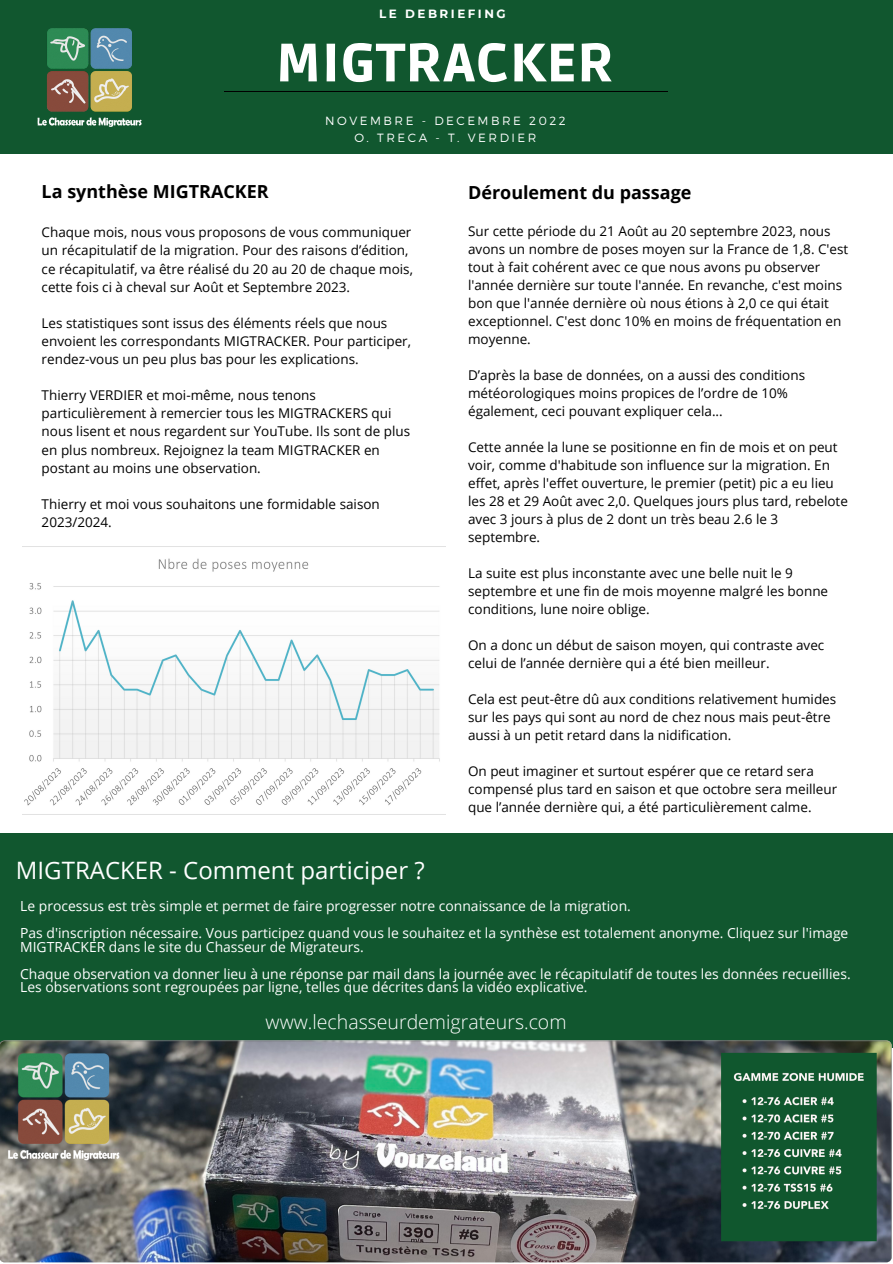
<style>
.page{position:relative;width:893px;height:1264px;background:#fff}
.page>*{position:absolute;margin:0;border:0;box-sizing:border-box;transform-origin:0 0}
.t1{font:900 53.7px "Ruda";letter-spacing:.02em;color:#fff}
.t2{font:24px "Open Sans";color:#fff}
.t3{font:300 19.5px "Open Sans";color:#fff}
.t4{font:700 18px "Open Sans";color:#000}
.t5{font:13.95px/13.5px "Open Sans";color:#fff}
.t6{font:13.5px/18px "Open Sans";color:#000}
.t7{font:300 11.85px "Montserrat";letter-spacing:.21em;color:#fff}
.t8{font:700 11.85px "Montserrat";letter-spacing:.21em;color:#fff}
</style>
<div class="page">
<div style="left:0;top:0;width:892px;height:153px;background:#11572f"></div>
<img style="left:37px;top:28px;width:105px;height:99px">
<hr style="left:223px;top:91px;width:444px;height:1px;background:#000">
<div style="left:0;top:833px;width:892px;height:214px;background:#11572f"></div>
<img style="left:0;top:1040px;width:891px;height:222px;border-radius:6px">
<img style="left:22px;top:546px;width:423px;height:260px">
<p class="t8" style="left:379px;top:6px;width:128px">LE DEBRIEFING</p>
<p class="t1" style="left:276px;top:32px;width:340px">MIGTRACKER</p>
<p class="t7" style="left:325px;top:113px;width:242px">NOVEMBRE - DECEMBRE 2022</p>
<p class="t7" style="left:354px;top:130px;width:183px">O. TRECA - T. VERDIER</p>
<p class="t4" style="left:42px;top:179px;width:228px">La synthèse MIGTRACKER</p>
<p class="t6" style="left:42px;top:223px;width:373px">Chaque mois, nous vous proposons de vous communiquer un récapitulatif de la migration. Pour des raisons d’édition, ce récapitulatif, va être réalisé du 20 au 20 de chaque mois, cette fois ci à cheval sur Août et Septembre 2023.</p>
<p class="t6" style="left:42px;top:313px;width:371px">Les statistiques sont issus des éléments réels que nous envoient les correspondants MIGTRACKER. Pour participer, rendez-vous un peu plus bas pour les explications.</p>
<p class="t6" style="left:42px;top:386px;width:370px">Thierry VERDIER et moi-même, nous tenons particulièrement à remercier tous les MIGTRACKERS qui nous lisent et nous regardent sur YouTube. Ils sont de plus en plus nombreux. Rejoignez la team MIGTRACKER en postant au moins une observation.</p>
<p class="t6" style="left:42px;top:494px;width:340px">Thierry et moi vous souhaitons une formidable saison<br>2023/2024.</p>
<p class="t2" style="left:16px;top:852px;width:410px">MIGTRACKER - Comment participer ?</p>
<p class="t4" style="left:468px;top:180px;width:225px">Déroulement du passage</p>
<p class="t6" style="left:468px;top:222px;width:382px">Sur cette période du 21 Août au 20 septembre 2023, nous avons un nombre de poses moyen sur la France de 1,8. C'est tout à fait cohérent avec ce que nous avons pu observer l'année dernière sur toute l'année. En revanche, c'est moins bon que l'année dernière où nous étions à 2,0 ce qui était exceptionnel. C'est donc 10% en moins de fréquentation en moyenne.</p>
<p class="t6" style="left:468px;top:366px;width:338px">D’après la base de données, on a aussi des conditions météorologiques moins propices de l’ordre de 10% également, ceci pouvant expliquer cela...</p>
<p class="t6" style="left:468px;top:438px;width:381px">Cette année la lune se positionne en fin de mois et on peut voir, comme d'habitude son influence sur la migration. En effet, après l'effet ouverture, le premier (petit) pic a eu lieu les 28 et 29 Août avec 2,0. Quelques jours plus tard, rebelote avec 3 jours à plus de 2 dont un très beau 2.6 le 3 septembre.</p>
<p class="t6" style="left:468px;top:564px;width:361px">La suite est plus inconstante avec une belle nuit le 9 septembre et une fin de mois moyenne malgré les bonne conditions, lune noire oblige.</p>
<p class="t6" style="left:468px;top:636px;width:358px">On a donc un début de saison moyen, qui contraste avec celui de l’année dernière qui a été bien meilleur.</p>
<p class="t6" style="left:468px;top:689px;width:369px">Cela est peut-être dû aux conditions relativement humides sur les pays qui sont au nord de chez nous mais peut-être aussi à un petit retard dans la nidification.</p>
<p class="t6" style="left:468px;top:761px;width:370px">On peut imaginer et surtout espérer que ce retard sera compensé plus tard en saison et que octobre sera meilleur que l’année dernière qui, a été particulièrement calme.</p>
<p class="t5" style="left:20px;top:899px;width:612px">Le processus est très simple et permet de faire progresser notre connaissance de la migration.</p>
<p class="t5" style="left:20px;top:926px;width:829px">Pas d'inscription nécessaire. Vous participez quand vous le souhaitez et la synthèse est totalement anonyme. Cliquez sur l'image<br>MIGTRACKER dans le site du Chasseur de Migrateurs.</p>
<p class="t5" style="left:20px;top:966px;width:831px">Chaque observation va donner lieu à une réponse par mail dans la journée avec le récapitulatif de toutes les données recueillies.<br>Les observations sont regroupées par ligne, telles que décrites dans la vidéo explicative.</p>
<p class="t3" style="left:265px;top:1008px;width:302px">www.lechasseurdemigrateurs.com</p>
</div>
